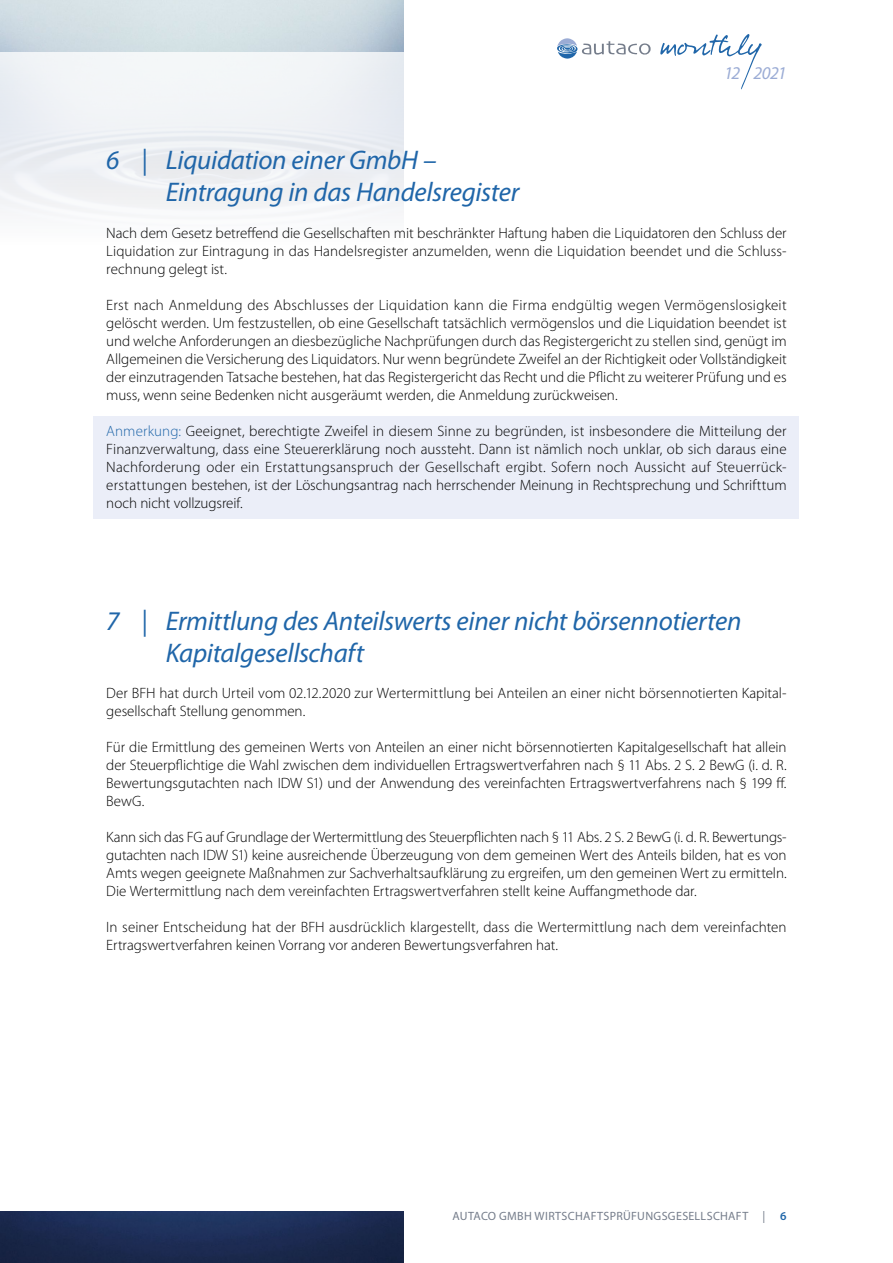
<style>
.page{position:relative;width:893px;height:1263px;background:#fff}
.page>*{position:absolute;margin:0;border:0;box-sizing:border-box;transform-origin:0 0}
.t1{font:italic 27px/32.4px "Myriad Pro";letter-spacing:-.01em;color:#2066a9}
.t2{font:italic 18px "Myriad Pro";letter-spacing:-.05em;color:#9bacd5}
.t3{font:300 15px/18px "Myriad Pro";color:#000;text-align:justify}
.t4{font:12px "Myriad Pro";letter-spacing:.025em;color:#757d8b}
.s1{color:#2066a9}
.s2{font-weight:600;color:#2066a9}
</style>
<div class="page">
<div style="left:94px;top:417px;width:705px;height:102px;background:#ebeef8"></div>
<svg style="left:660px;top:34px;width:102px;height:55px"></svg>
<svg style="left:557px;top:38px;width:94px;height:21px"></svg>
<img style="left:0;top:1212px;width:404px;height:51px">
<p class="t2" style="left:724px;top:62px;width:64px">12 2021</p>
<h1 class="t1" style="left:166px;top:143px;width:355px;text-indent:-60px">6 | Liquidation einer GmbH –<br>Eintragung in das Handelsregister</h1>
<p class="t3" style="left:106px;top:223px;width:682px">Nach dem Gesetz betreffend die Gesellschaften mit beschränkter Haftung haben die Liquidatoren den Schluss der Liquidation zur Eintragung in das Handelsregister anzumelden, wenn die Liquidation beendet und die Schluss&shy;rechnung gelegt ist.</p>
<p class="t3" style="left:106px;top:295px;width:682px">Erst nach Anmeldung des Abschlusses der Liquidation kann die Firma endgültig wegen Vermögenslosigkeit gelöscht werden. Um festzustellen, ob eine Gesellschaft tatsächlich vermögenslos und die Liquidation beendet ist und welche Anforderungen an diesbezügliche Nachprüfungen durch das Registergericht zu stellen sind, genügt im Allgemeinen die Versicherung des Liquidators. Nur wenn begründete Zweifel an der Richtigkeit oder Vollständigkeit der einzutragenden Tatsache bestehen, hat das Registergericht das Recht und die Pflicht zu weiterer Prüfung und es muss, wenn seine Bedenken nicht ausgeräumt werden, die Anmeldung zurückweisen.</p>
<p class="t3" style="left:106px;top:421px;width:682px"><span class="s1">Anmerkung:</span> Geeignet, berechtigte Zweifel in diesem Sinne zu begründen, ist insbesondere die Mitteilung der Finanzverwaltung, dass eine Steuererklärung noch aussteht. Dann ist nämlich noch unklar, ob sich daraus eine Nachforderung oder ein Erstattungsanspruch der Gesellschaft ergibt. Sofern noch Aussicht auf Steuerrück&shy;erstattungen bestehen, ist der Löschungsantrag nach herrschender Meinung in Rechtsprechung und Schrifttum noch nicht vollzugsreif.</p>
<h1 class="t1" style="left:166px;top:604px;width:577px;text-indent:-60px">7 | Ermittlung des Anteilswerts einer nicht börsennotierten<br>Kapitalgesellschaft</h1>
<p class="t3" style="left:106px;top:684px;width:682px">Der BFH hat durch Urteil vom 02.12.2020 zur Wertermittlung bei Anteilen an einer nicht börsennotierten Kapital&shy;gesellschaft Stellung genommen.</p>
<p class="t3" style="left:106px;top:738px;width:682px">Für die Ermittlung des gemeinen Werts von Anteilen an einer nicht börsennotierten Kapitalgesellschaft hat allein der Steuerpflichtige die Wahl zwischen dem individuellen Ertragswertverfahren nach § 11 Abs. 2 S. 2 BewG (i. d. R.<br>Bewertungsgutachten nach IDW S1) und der Anwendung des vereinfachten Ertragswertverfahrens nach § 199 ff.<br>BewG.</p>
<p class="t3" style="left:106px;top:828px;width:682px">Kann sich das FG auf Grundlage der Wertermittlung des Steuerpflichten nach § 11 Abs. 2 S. 2 BewG (i. d. R. Bewertungs&shy;gutachten nach IDW S1) keine ausreichende Überzeugung von dem gemeinen Wert des Anteils bilden, hat es von Amts wegen geeignete Maßnahmen zur Sachverhaltsaufklärung zu ergreifen, um den gemeinen Wert zu ermitteln.<br>Die Wertermittlung nach dem vereinfachten Ertragswertverfahren stellt keine Auffangmethode dar.</p>
<p class="t3" style="left:106px;top:918px;width:682px">In seiner Entscheidung hat der BFH ausdrücklich klargestellt, dass die Wertermittlung nach dem vereinfachten<br>Ertragswertverfahren keinen Vorrang vor anderen Bewertungsverfahren hat.</p>
<p class="t4" style="left:452px;top:1208px;width:336px">AUTACO GMBH WIRTSCHAFTSPRÜFUNGSGESELLSCHAFT | <span class="s2">6</span></p>
</div>
